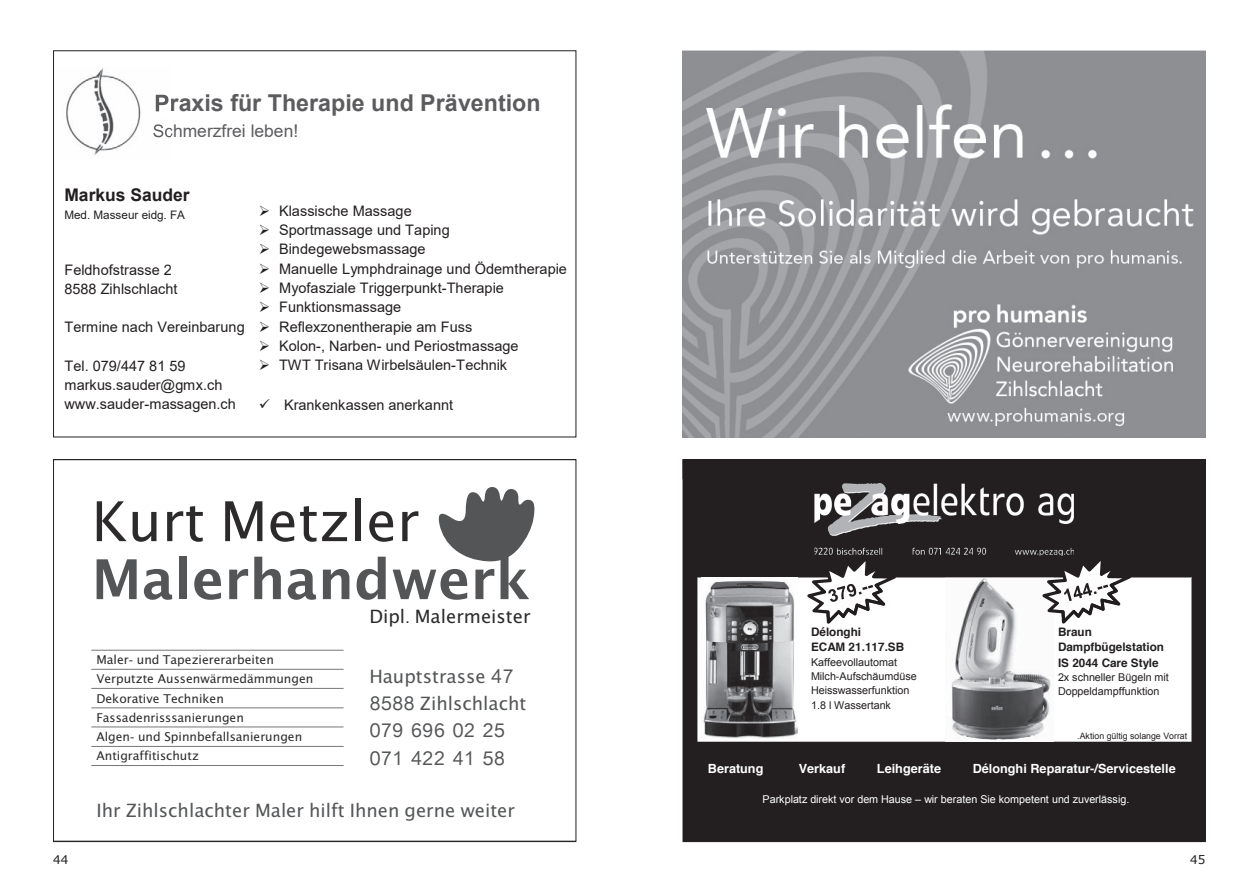
<style>
.page{position:relative;width:1259px;height:893px;background:#fff}
.page>*{position:absolute;margin:0;border:0;box-sizing:border-box;transform-origin:0 0}
.t1{font:700 55.05px "Lucida Grande";color:#545557}
.t2{font:55.05px "Lucida Grande";color:#2c2a2b}
.t3{font:300 26.1px/27.6px "Arial Hebrew";color:#545557}
.t4{font:700 23.25px "Arial";color:#5c5c5f}
.t5{font:18.3px/27.2px "Lucida Grande";color:#545557}
.t6{font:18.3px "Lucida Grande";color:#2c2a2b}
.t7{font:17.4px "Arial";color:#5c5c5f}
.t8{font:700 17.4px "Arial";color:#231f20}
.t9{font:14.55px/19.2px "Arial";color:#231f20}
.t10{font:700 12.6px "Helvetica";color:#fff}
.t11{font:12.15px/19.2px "Lucida Grande";color:#2c2a2b}
.t12{font:12px "Verdana";color:#231f20}
.t13{font:700 11.7px/15.5px "Helvetica";color:#231f20}
.t14{font:11.7px "Arial";letter-spacing:-.005em;color:#231f20}
.t15{font:10.8px/14.2px "Arial";color:#231f20}
.t16{font:10.8px "Arial";color:#fff}
.t17{font:8.7px "Arial";color:#231f20}
.s1{font-family:"Arial Hebrew";font-weight:300}
.s2{font-family:"Arial Hebrew"}
.s3{font-family:"Arial Hebrew";font-weight:300;font-size:26.1px}
</style>
<div class="page">
<svg style="left:91px;top:649px;width:253px;height:117px"></svg>
<svg style="left:438px;top:487px;width:97px;height:75px"></svg>
<hr style="left:92px;top:669px;width:251px;height:1px;background:#75777a">
<hr style="left:92px;top:650px;width:251px;height:1px;background:#75777a">
<hr style="left:92px;top:688px;width:251px;height:1px;background:#75777a">
<hr style="left:92px;top:708px;width:251px;height:1px;background:#75777a">
<hr style="left:92px;top:727px;width:251px;height:1px;background:#75777a">
<hr style="left:92px;top:746px;width:251px;height:1px;background:#75777a">
<hr style="left:92px;top:765px;width:251px;height:1px;background:#75777a">
<img style="left:682px;top:50px;width:523px;height:387px">
<img style="left:66px;top:68px;width:75px;height:87px">
<img style="left:155px;top:95px;width:15px;height:43px">
<img style="left:156px;top:94px;width:14px;height:22px">
<img style="left:153px;top:124px;width:17px;height:13px">
<div style="left:683px;top:479px;width:522px;height:363px;background:#231f20"></div>
<img style="left:814px;top:483px;width:260px;height:73px">
<div style="left:697px;top:577px;width:494px;height:165px;background:#fff"></div>
<img style="left:701px;top:578px;width:96px;height:160px">
<img style="left:945px;top:578px;width:109px;height:164px">
<svg style="left:807px;top:555px;width:89px;height:69px"></svg>
<svg style="left:1042px;top:555px;width:89px;height:69px"></svg>
<div style="left:683px;top:460px;width:522px;height:19px;background:#231f20"></div>
<div style="left:682px;top:459px;width:523px;height:20px;border:1px solid #231f20"></div>
<h3 class="t4" style="left:154px;top:88px;width:388px">Praxis für Therapie und Prävention</h3>
<p class="t7" style="left:153px;top:119px;width:147px">Schmerzfrei leben!</p>
<p class="t8" style="left:64px;top:183px;width:127px">Markus Sauder</p>
<p class="t14" style="left:64px;top:207px;width:122px">Med. Masseur eidg. FA</p>
<p class="t9" style="left:64px;top:260px;width:115px">Feldhofstrasse 2<br>8588 Zihlschlacht</p>
<p class="t9" style="left:64px;top:318px;width:182px">Termine nach Vereinbarung</p>
<p class="t9" style="left:64px;top:356px;width:173px">Tel. 079/447 81 59 markus.sauder@gmx.ch www.sauder-massagen.ch</p>
<p class="t9" style="left:259px;top:201px;width:154px">➢ Klassische Massage</p>
<p class="t9" style="left:259px;top:220px;width:192px">➢ Sportmassage und Taping</p>
<p class="t9" style="left:259px;top:240px;width:168px">➢ Bindegewebsmassage</p>
<p class="t9" style="left:259px;top:259px;width:310px">➢ Manuelle Lymphdrainage und Ödemtherapie</p>
<p class="t9" style="left:259px;top:278px;width:247px">➢ Myofasziale Triggerpunkt-Therapie</p>
<p class="t9" style="left:259px;top:297px;width:144px">➢ Funktionsmassage</p>
<p class="t9" style="left:259px;top:317px;width:215px">➢ Reflexzonentherapie am Fuss</p>
<p class="t9" style="left:259px;top:336px;width:261px">➢ Kolon-, Narben- und Periostmassage</p>
<p class="t9" style="left:259px;top:355px;width:250px">➢ TWT Trisana Wirbelsäulen-Technik</p>
<p class="t9" style="left:259px;top:395px;width:196px">✓ Krankenkassen anerkannt</p>
<h1 class="t2" style="left:92px;top:490px;width:329px">Kurt Metzler</h1>
<h1 class="t1" style="left:92px;top:535px;width:440px">Malerhandwerk</h1>
<p class="t6" style="left:369px;top:605px;width:163px">Dipl<span class="s1">.</span> Malermeister</p>
<p class="t11" style="left:96px;top:650px;width:218px">Maler<span class="s2">-</span> und Tapeziererarbeiten<br>Verputzte Aussenwärmedämmungen<br>Dekorative Techniken<br>Fassadenrisssanierungen<br>Algen<span class="s2">-</span> und Spinnbefallsanierungen<br>Antigraffitischutz</p>
<p class="t5" style="left:96px;top:797px;width:420px">Ihr Zihlschlachter Maler hilft Ihnen gerne weiter</p>
<p class="t5" style="left:369px;top:663px;width:159px">Hauptstrasse <span class="s3">47<br>8588</span> Zihlschlacht</p>
<h2 class="t3" style="left:369px;top:716px;width:137px">079 696 02 25<br>071 422 41 58</h2>
<p class="t13" style="left:811px;top:624px;width:95px">Délonghi<br>ECAM 21.117.SB</p>
<p class="t15" style="left:811px;top:655px;width:107px">Kaffeevollautomat<br>Milch-Aufschäumdüse<br>Heisswasserfunktion<br>1.8 l Wassertank</p>
<p class="t13" style="left:1058px;top:624px;width:108px">Braun<br>Dampfbügelstation<br>IS 2044 Care Style</p>
<p class="t15" style="left:1058px;top:670px;width:112px">2x schneller Bügeln mit<br>Doppeldampffunktion</p>
<p class="t17" style="left:1077px;top:731px;width:111px">.Aktion gültig solange Vorrat</p>
<p class="t10" style="left:708px;top:759px;width:57px">Beratung</p>
<p class="t10" style="left:799px;top:759px;width:48px">Verkauf</p>
<p class="t10" style="left:877px;top:759px;width:66px">Leihgeräte</p>
<p class="t10" style="left:972px;top:759px;width:204px">Délonghi Reparatur-/Servicestelle</p>
<p class="t16" style="left:762px;top:792px;width:368px">Parkplatz direkt vor dem Hause – wir beraten Sie kompetent und zuverlässig.</p>
<p class="t12" style="left:53px;top:852px;width:17px">44</p>
<p class="t12" style="left:1190px;top:852px;width:17px">45</p>
</div>
